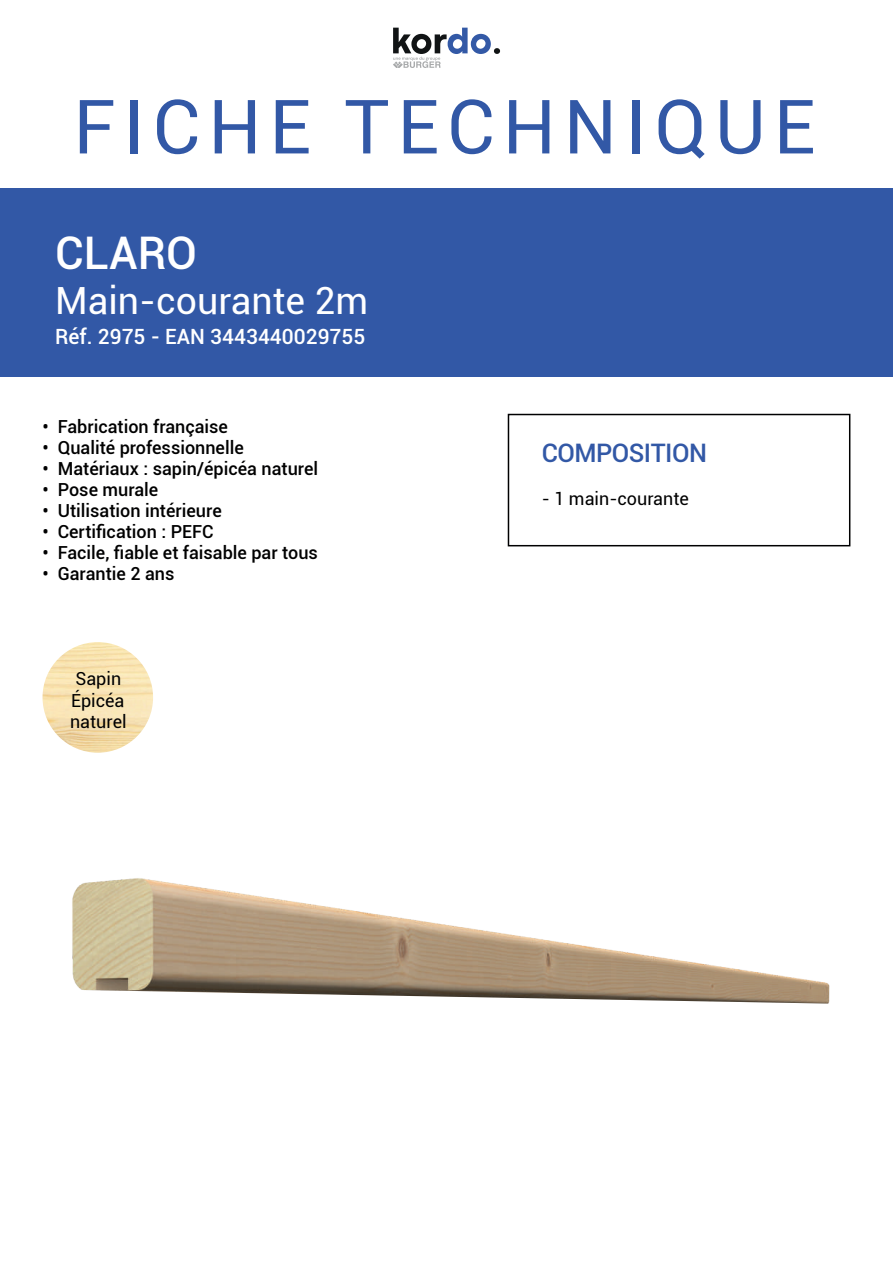
<style>
.page{position:relative;width:893px;height:1263px;background:#fff}
.page>*{position:absolute;margin:0;border:0;box-sizing:border-box;transform-origin:0 0}
.t1{font:75px "Roboto";letter-spacing:.11em;color:#3258a6}
.t2{font:500 45px "Roboto";color:#fff}
.t3{font:37.5px "Roboto";color:#fff}
.t4{font:500 25.5px "Roboto";letter-spacing:-.02em;color:#3258a6}
.t5{font:500 21px "Roboto";color:#fff}
.t6{font:500 18px "Roboto";color:#000001}
.t7{font:18px/21.6px "Roboto";color:#000001}
</style>
<div class="page">
<div style="left:0;top:188px;width:893px;height:188px;background:#3258a6"></div>
<svg style="left:393px;top:28px;width:107px;height:40px"></svg>
<div style="left:508px;top:414px;width:342px;height:132px;border:2px solid #000001"></div>
<img style="left:43px;top:642px;width:110px;height:111px;border-radius:55px">
<img style="left:72px;top:878px;width:758px;height:126px">
<h1 class="t1" style="left:74px;top:74px;width:743px">FICHE TECHNIQUE</h1>
<h2 class="t2" style="left:55px;top:221px;width:143px">CLARO</h2>
<h3 class="t3" style="left:55px;top:274px;width:314px">Main-courante 2m</h3>
<p class="t5" style="left:55px;top:322px;width:312px">Réf. 2975 - EAN 3443440029755</p>
<p class="t6" style="left:43px;top:414px;width:187px">• Fabrication française</p>
<p class="t6" style="left:43px;top:435px;width:203px">• Qualité professionnelle</p>
<p class="t6" style="left:43px;top:456px;width:277px">• Matériaux : sapin/épicéa naturel</p>
<p class="t6" style="left:43px;top:477px;width:117px">• Pose murale</p>
<p class="t6" style="left:43px;top:498px;width:181px">• Utilisation intérieure</p>
<p class="t6" style="left:43px;top:519px;width:173px">• Certification : PEFC</p>
<p class="t6" style="left:43px;top:540px;width:277px">• Facile, fiable et faisable par tous</p>
<p class="t6" style="left:43px;top:561px;width:133px">• Garantie 2 ans</p>
<p class="t7" style="left:70px;top:667px;width:58px">Sapin<br>Épicéa naturel</p>
<h3 class="t4" style="left:542px;top:435px;width:167px">COMPOSITION</h3>
<p class="t7" style="left:542px;top:487px;width:149px">- 1 main-courante</p>
</div>
